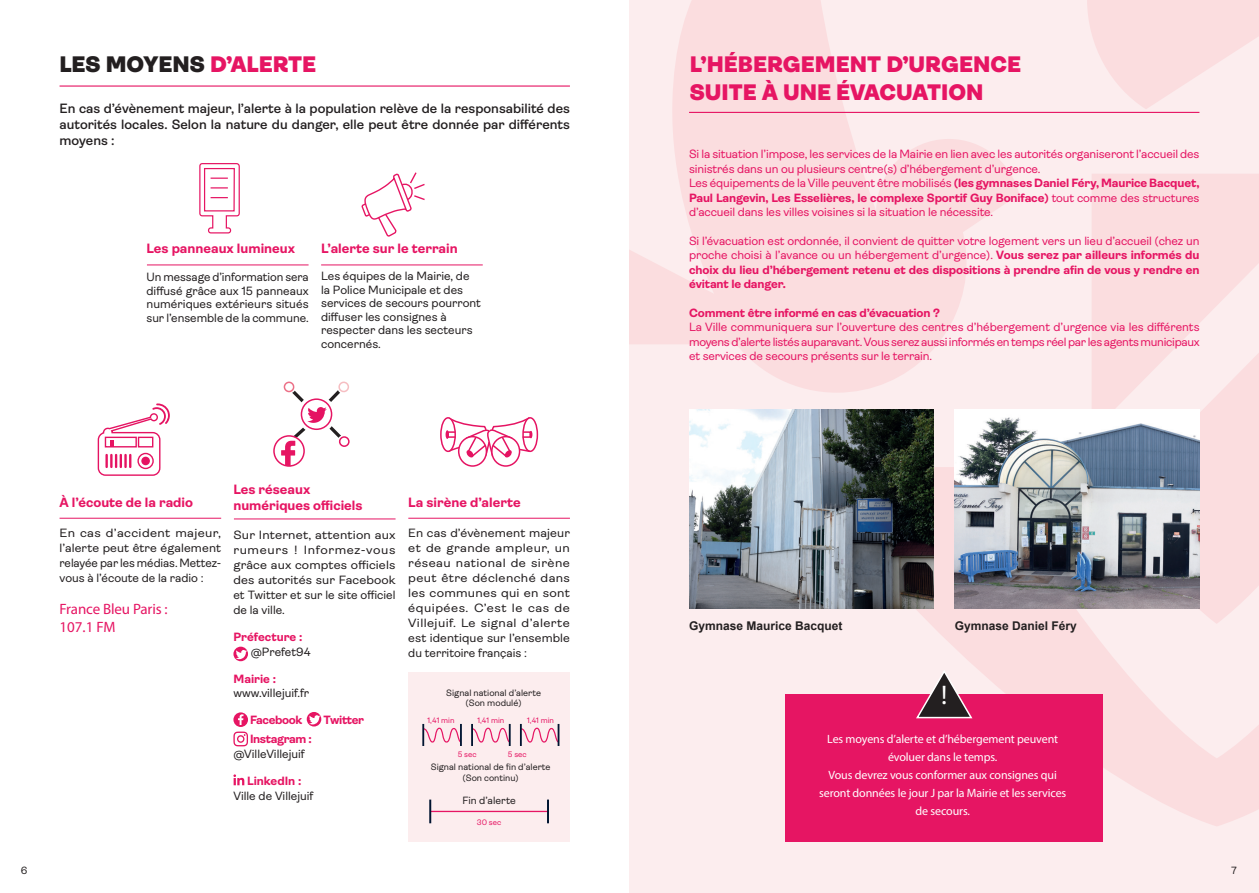
<style>
.page{position:relative;width:1259px;height:893px;background:#fff}
.page>*{position:absolute;margin:0;border:0;box-sizing:border-box;transform-origin:0 0}
.Labeur{font:27px "Myriad Pro";color:#fff}
.t1{font:900 22.5px/28.5px "Ambit";color:#e61563}
.t2{font:900 22.5px "Ambit";color:#231f20}
.Labeur-2{font:15px "Myriad Pro";letter-spacing:-.01em;color:#e61563}
.Labeur-3{font:600 13.5px/16.2px "Ambit";color:#231f20;text-align:justify}
.Labeur-4{font:700 13.5px "Ambit";color:#e61563}
.Labeur-5{font:12px/14.4px "Ambit";letter-spacing:-.01em;color:#e61563;text-align:justify}
.Labeur-6{font:12px/13.5px "Ambit";color:#231f20}
.Labeur-7{font:12px/15px "Ambit";color:#231f20;text-align:justify;scale:1.09 1}
.Labeur-8{font:12px/15px "Ambit";color:#231f20;text-align:justify;scale:1.06 1}
.Labeur-9{font:12px/18px "Myriad Pro";letter-spacing:-.01em;color:#fff;text-align:center}
.Labeur-10{font:700 12px "Ambit";letter-spacing:-.01em;color:#e61563}
.t3{font:700 12px "Arial";color:#231f20}
.Labeur-11{font:700 12px "Ambit";letter-spacing:-.03em;color:#e61563}
.Labeur-12{font:10.5px "Ambit";color:#231f20}
.Labeur-13{font:9.15px "Ambit";color:#231f20}
.Labeur-14{font:7.95px "Ambit";color:#e61563}
.s1{color:#e61563}
.s2{font-weight:700;color:#e61563}
.s3{font-weight:700}
</style>
<div class="page">
<div style="left:629px;top:0;width:630px;height:893px;background:#fcedee"></div>
<svg style="left:1087px;top:0;width:172px;height:109px"></svg>
<svg style="left:916px;top:467px;width:343px;height:359px;fill:#fbdddf"></svg>
<div style="left:1092px;top:174px;width:167px;height:235px;background:#fbdddf"></div>
<svg style="left:1111px;top:269px;width:148px;height:355px;fill:#fbdddf"></svg>
<svg style="left:629px;top:0;width:390px;height:393px;fill:#fbdddf"></svg>
<img style="left:689px;top:409px;width:244px;height:200px">
<img style="left:955px;top:409px;width:244px;height:200px">
<div style="left:785px;top:694px;width:318px;height:148px;background:#e61563"></div>
<svg style="left:916px;top:668px;width:57px;height:51px"></svg>
<svg style="left:233px;top:647px;width:15px;height:14px"></svg>
<svg style="left:307px;top:712px;width:14px;height:14px"></svg>
<svg style="left:233px;top:712px;width:15px;height:34px"></svg>
<svg style="left:233px;top:774px;width:11px;height:11px"></svg>
<div style="left:408px;top:673px;width:162px;height:169px;background:#fcedee"></div>
<svg style="left:424px;top:727px;width:36px;height:16px"></svg>
<hr style="left:422px;top:724px;width:2px;height:22px;background:#011531">
<hr style="left:460px;top:724px;width:2px;height:22px;background:#011531">
<svg style="left:522px;top:727px;width:35px;height:16px"></svg>
<hr style="left:520px;top:724px;width:2px;height:22px;background:#011531">
<hr style="left:557px;top:724px;width:2px;height:22px;background:#011531">
<svg style="left:471px;top:724px;width:40px;height:22px"></svg>
<hr style="left:431px;top:811px;width:117px;height:1px;background:#e61563">
<hr style="left:429px;top:800px;width:2px;height:23px;background:#011531">
<hr style="left:547px;top:800px;width:2px;height:23px;background:#011531">
<hr style="left:60px;top:85px;width:510px;height:2px;background:#e61563">
<hr style="left:689px;top:112px;width:510px;height:1px;background:#e61563">
<svg style="left:199px;top:163px;width:41px;height:71px"></svg>
<hr style="left:147px;top:265px;width:161px;height:1px;background:#e61563">
<hr style="left:60px;top:518px;width:161px;height:1px;background:#e61563">
<hr style="left:234px;top:519px;width:161px;height:1px;background:#e61563">
<hr style="left:408px;top:518px;width:162px;height:1px;background:#e61563">
<hr style="left:321px;top:265px;width:162px;height:1px;background:#e61563">
<svg style="left:97px;top:403px;width:73px;height:73px"></svg>
<hr style="left:110px;top:454px;width:3px;height:14px;background:#e51362">
<hr style="left:105px;top:454px;width:3px;height:14px;background:#e51362">
<div style="left:137px;top:453px;width:17px;height:16px;border:1px solid #e51362;border-radius:50%"></div>
<div style="left:141px;top:457px;width:9px;height:8px;background:#e51362;border-radius:50%"></div>
<svg style="left:274px;top:436px;width:30px;height:30px"></svg>
<div style="left:273px;top:435px;width:32px;height:32px;border:2px solid #e61563;border-radius:50%"></div>
<svg style="left:281px;top:381px;width:69px;height:85px"></svg>
<svg style="left:361px;top:172px;width:64px;height:65px"></svg>
<svg style="left:440px;top:417px;width:16px;height:35px"></svg>
<svg style="left:458px;top:436px;width:29px;height:31px"></svg>
<svg style="left:522px;top:417px;width:16px;height:35px"></svg>
<svg style="left:491px;top:436px;width:29px;height:31px"></svg>
<svg style="left:445px;top:417px;width:87px;height:41px"></svg>
<p class="t2" style="left:59px;top:51px;width:258px">LES MOYENS <span class="s1">D’ALERTE</span></p>
<p class="Labeur-3" style="left:60px;top:100px;width:512px">En cas d’évènement majeur, l’alerte à la population relève de la responsabilité des autorités locales. Selon la nature du danger, elle peut être donnée par différents moyens :</p>
<p class="Labeur-4" style="left:146px;top:241px;width:150px">Les panneaux lumineux</p>
<p class="Labeur-6" style="left:146px;top:271px;width:164px;text-align:justify">Un message d’information sera diffusé grâce aux 15 panneaux numériques extérieurs situés sur l’ensemble de la commune.</p>
<p class="Labeur-4" style="left:321px;top:241px;width:138px">L’alerte sur le terrain</p>
<p class="Labeur-6" style="left:321px;top:270px;width:161px">Les équipes de la Mairie, de la Police Municipale et des services de secours pourront diffuser les consignes à respecter dans les secteurs concernés.</p>
<p class="Labeur-4" style="left:60px;top:495px;width:135px">À l’écoute de la radio</p>
<p class="Labeur-7" style="left:60px;top:525px;width:150px">En cas d’accident majeur, l’alerte peut être également relayée par les médias. Mettez&shy;vous à l’écoute de la radio :</p>
<p class="Labeur-2" style="left:60px;top:600px;width:110px">France Bleu Paris :</p>
<p class="Labeur-2" style="left:60px;top:618px;width:58px">107.1 FM</p>
<p class="Labeur-4" style="left:233px;top:482px;width:78px">Les réseaux</p>
<p class="Labeur-4" style="left:233px;top:498px;width:131px">numériques officiels</p>
<p class="Labeur-7" style="left:233px;top:528px;width:150px">Sur Internet, attention aux rumeurs ! Informez-vous grâce aux comptes officiels des autorités sur Facebook et Twitter et sur le site officiel de la ville.</p>
<p class="Labeur-10" style="left:233px;top:630px;width:71px">Préfecture :</p>
<p class="Labeur-6" style="left:251px;top:645px;width:61px">@Prefet94</p>
<p class="Labeur-10" style="left:233px;top:672px;width:44px">Mairie :</p>
<p class="Labeur-6" style="left:233px;top:686px;width:77px">www.villejuif.fr</p>
<p class="Labeur-11" style="left:250px;top:713px;width:54px">Facebook</p>
<p class="Labeur-11" style="left:323px;top:713px;width:42px">Twitter</p>
<p class="Labeur-6" style="left:233px;top:732px;width:80px;line-height:15px;text-indent:17px"><span class="s2">Instagram : </span>@VilleVillejuif</p>
<p class="Labeur-10" style="left:247px;top:774px;width:56px">LinkedIn :</p>
<p class="Labeur-6" style="left:233px;top:789px;width:81px">Ville de Villejuif</p>
<p class="Labeur-4" style="left:408px;top:495px;width:114px">La sirène d’alerte</p>
<p class="Labeur-8" style="left:408px;top:525px;width:154px">En cas d’évènement majeur et de grande ampleur, un réseau national de sirène peut être déclenché dans les communes qui en sont équipées. C’est le cas de Villejuif. Le signal d’alerte est identique sur l’ensemble du territoire français :</p>
<p class="Labeur-13" style="left:446px;top:687px;width:96px">Signal national d’alerte</p>
<p class="Labeur-13" style="left:466px;top:698px;width:57px">(Son modulé)</p>
<p class="Labeur-14" style="left:427px;top:716px;width:28px">1,41 min</p>
<p class="Labeur-14" style="left:477px;top:716px;width:28px">1,41 min</p>
<p class="Labeur-14" style="left:527px;top:716px;width:28px">1,41 min</p>
<p class="Labeur-14" style="left:458px;top:749px;width:20px">5 sec</p>
<p class="Labeur-14" style="left:508px;top:749px;width:20px">5 sec</p>
<p class="Labeur-13" style="left:431px;top:762px;width:121px">Signal national de fin d’alerte</p>
<p class="Labeur-13" style="left:462px;top:772px;width:58px">(Son continu)</p>
<p class="Labeur-12" style="left:462px;top:795px;width:55px">Fin d’alerte</p>
<p class="Labeur-14" style="left:477px;top:818px;width:26px">30 sec</p>
<p class="t1" style="left:690px;top:50px;width:333px">L’HÉBERGEMENT D’URGENCE<br>SUITE À UNE ÉVACUATION</p>
<p class="Labeur-5" style="left:689px;top:147px;width:512px">Si la situation l’impose, les services de la Mairie en lien avec les autorités organiseront l’accueil des sinistrés dans un ou plusieurs centre(s) d’hébergement d’urgence.</p>
<p class="Labeur-5" style="left:689px;top:176px;width:512px">Les équipements de la Ville peuvent être mobilisés <span class="s3">(les gymnases Daniel Féry, Maurice Bacquet, Paul Langevin, Les Esselières, le complexe Sportif Guy Boniface)</span> tout comme des structures d’accueil dans les villes voisines si la situation le nécessite.</p>
<p class="Labeur-5" style="left:689px;top:234px;width:512px">Si l’évacuation est ordonnée, il convient de quitter votre logement vers un lieu d’accueil (chez un proche choisi à l’avance ou un hébergement d’urgence). <span class="s3">Vous serez par ailleurs informés du choix du lieu d’hébergement retenu et des dispositions à prendre afin de vous y rendre en évitant le danger.</span></p>
<p class="Labeur-10" style="left:689px;top:306px;width:252px">Comment être informé en cas d’évacuation ?</p>
<p class="Labeur-5" style="left:689px;top:320px;width:512px">La Ville communiquera sur l’ouverture des centres d’hébergement d’urgence via les différents moyens d’alerte listés auparavant. Vous serez aussi informés en temps réel par les agents municipaux et services de secours présents sur le terrain.</p>
<p class="t3" style="left:689px;top:617px;width:155px">Gymnase Maurice Bacquet</p>
<p class="t3" style="left:955px;top:617px;width:124px">Gymnase Daniel Féry</p>
<p class="Labeur" style="left:941px;top:678px;width:8px">!</p>
<p class="Labeur-9" style="left:819px;top:730px;width:249px">Les moyens d’alerte et d’hébergement peuvent évoluer dans le temps.<br>Vous devrez vous conformer aux consignes qui seront données le jour J par la Mairie et les services de secours.</p>
<p class="Labeur-12" style="left:21px;top:864px;width:8px">6</p>
<p class="Labeur-12" style="left:1231px;top:864px;width:7px">7</p>
</div>
